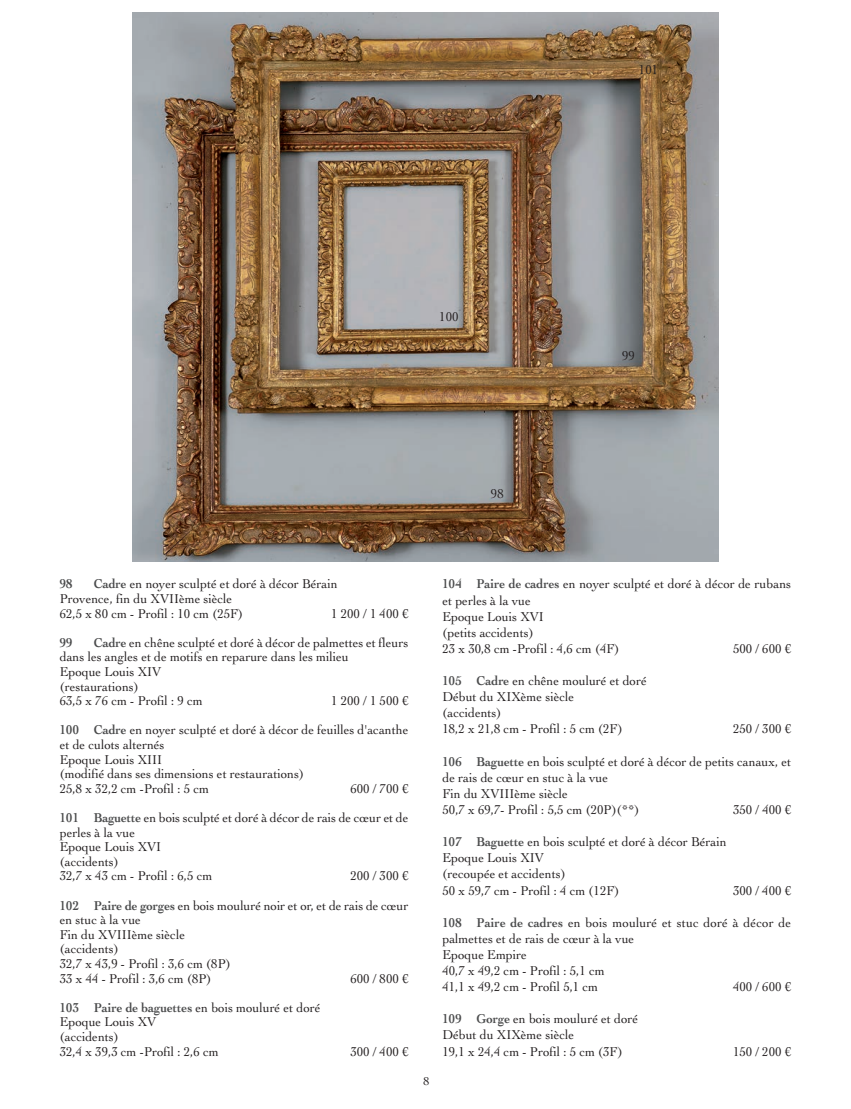
<style>
.page{position:relative;width:851px;height:1109px;background:#fff}
.page>*{position:absolute;margin:0;border:0;box-sizing:border-box;transform-origin:0 0}
.t1{font:13.5px/16px "Cochin LT";color:#231f20;scale:.95 1}
.t2{font:700 13.5px "Cochin LT";color:#4b4c4d;scale:.92 1}
.t3{font:12px "Cochin LT";color:#231f20}
.s1{font-weight:700;color:#4b4c4d}
</style>
<div class="page">
<img style="left:132px;top:12px;width:587px;height:550px">
<p class="t1" style="left:639px;top:63px;width:22px">101</p>
<p class="t1" style="left:439px;top:310px;width:22px">100</p>
<p class="t1" style="left:622px;top:349px;width:15px">99</p>
<p class="t1" style="left:491px;top:487px;width:15px">98</p>
<p class="t1" style="left:60px;top:578px;width:294px;line-height:14.5px;text-indent:34px"><span class="s1">Cadre</span> en noyer sculpté et doré à décor Bérain<br>Provence, fin du XVIIème siècle<br>62,5 x 80 cm - Profil : 10 cm (25F)</p>
<p class="t2" style="left:60px;top:579px;width:15px">98</p>
<p class="t1" style="left:331px;top:607px;width:83px">1200/1400€</p>
<p class="t1" style="left:60px;top:637px;width:368px;line-height:14.5px;text-indent:34px"><span class="s1">Cadre</span> en chêne sculpté et doré à décor de palmettes et fleurs dans les angles et de motifs en reparure dans les milieu<br>Epoque Louis XIV<br>(restaurations)<br>63,5 x 76 cm - Profil : 9 cm</p>
<p class="t2" style="left:60px;top:638px;width:15px">99</p>
<p class="t1" style="left:60px;top:688px;width:369px;line-height:29.1px;text-align:right">1200/1500€<br><span class="s1">100 Cadre</span> en noyer sculpté et doré à décor de feuilles d'acanthe</p>
<p class="t1" style="left:60px;top:739px;width:259px;line-height:14.5px">et de culots alternés<br>Epoque Louis XIII<br>(modifié dans ses dimensions et restaurations)<br>25,8 x 32,2 cm -Profil : 5 cm</p>
<p class="t1" style="left:60px;top:775px;width:369px;line-height:29.1px;text-align:right">600 / 700 €<br><span class="s1">101 Baguette</span> en bois sculpté et doré à décor de rais de cœur et de</p>
<p class="t1" style="left:60px;top:826px;width:162px;line-height:14.5px">perles à la vue<br>Epoque Louis XVI (accidents)<br>32,7 x 43 cm - Profil : 6,5 cm</p>
<p class="t1" style="left:60px;top:863px;width:369px;line-height:29.1px;text-align:right">200 / 300 €<br><span class="s1">102 Paire de gorges</span> en bois mouluré noir et or, et de rais de cœur</p>
<p class="t1" style="left:60px;top:914px;width:181px;line-height:14.5px">en stuc à la vue<br>Fin du XVIIIème siècle (accidents)<br>32,7 x 43,9 - Profil : 3,6 cm (8P)<br>33 x 44 - Profil : 3,6 cm (8P)</p>
<p class="t1" style="left:350px;top:971px;width:63px">600 / 800 €</p>
<p class="t1" style="left:60px;top:1001px;width:276px;line-height:14.5px"><span class="s1">103 Paire de baguettes</span> en bois mouluré et doré<br>Epoque Louis XV<br>(accidents)<br>32,4 x 39,3 cm -Profil : 2,6 cm</p>
<p class="t1" style="left:350px;top:1044px;width:63px">300 / 400 €</p>
<p class="t3" style="left:424px;top:1077px;width:7px">8</p>
<p class="t1" style="left:442px;top:577px;width:369px"><span class="s1">104 Paire de cadres</span> en noyer sculpté et doré à décor de rubans et perles à la vue<br>Epoque Louis XVI<br>(petits accidents)<br>23 x 30,8 cm -Profil : 4,6 cm (4F)</p>
<p class="t1" style="left:733px;top:642px;width:63px">500 / 600 €</p>
<p class="t1" style="left:442px;top:674px;width:216px"><span class="s1">105 Cadre</span> en chêne mouluré et doré<br>Début du XIXème siècle<br>(accidents)<br>18,2 x 21,8 cm - Profil : 5 cm (2F)</p>
<p class="t1" style="left:733px;top:722px;width:63px">250 / 300 €</p>
<p class="t1" style="left:442px;top:754px;width:368px"><span class="s1">106 Baguette</span> en bois sculpté et doré à décor de petits canaux, et de rais de cœur en stuc à la vue<br>Fin du XVIIIème siècle<br>50,7 x 69,7- Profil : 5,5 cm (20P)(**)</p>
<p class="t1" style="left:733px;top:803px;width:63px">350 / 400 €</p>
<p class="t1" style="left:442px;top:835px;width:301px"><span class="s1">107 Baguette</span> en bois sculpté et doré à décor Bérain<br>Epoque Louis XIV<br>(recoupée et accidents)<br>50 x 59,7 cm - Profil : 4 cm (12F)</p>
<p class="t1" style="left:733px;top:883px;width:63px">300 / 400 €</p>
<p class="t1" style="left:442px;top:915px;width:369px"><span class="s1">108 Paire de cadres</span> en bois mouluré et stuc doré à décor de palmettes et de rais de cœur à la vue<br>Epoque Empire<br>40,7 x 49,2 cm - Profil : 5,1 cm<br>41,1 x 49,2 cm - Profil 5,1 cm</p>
<p class="t1" style="left:733px;top:980px;width:63px">400 / 600 €</p>
<p class="t1" style="left:442px;top:1012px;width:207px"><span class="s1">109 Gorge</span> en bois mouluré et doré<br>Début du XIXème siècle<br>19,1 x 24,4 cm - Profil : 5 cm (3F)</p>
<p class="t1" style="left:733px;top:1044px;width:63px">150 / 200 €</p>
</div>
